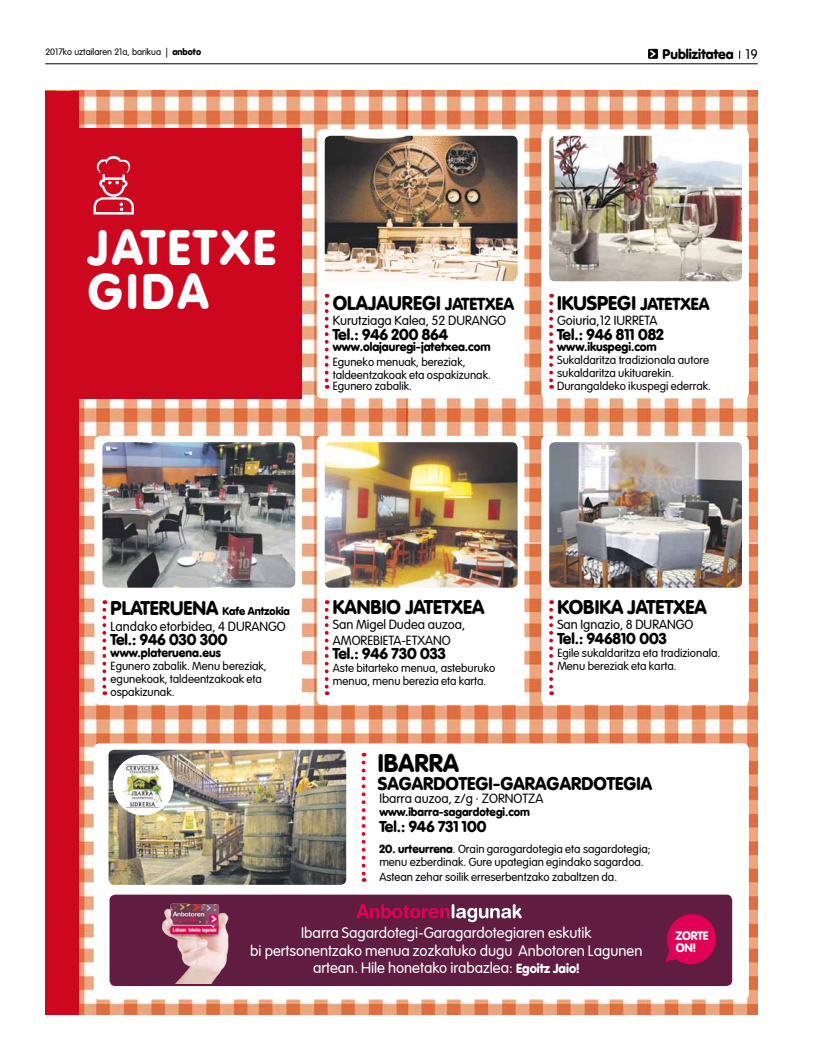
<style>
.page{position:relative;width:823px;height:1055px;background:#fff}
.page>*{position:absolute;margin:0;border:0;box-sizing:border-box;transform-origin:0 0}
.t1{font:900 48.8px/43.5px "VAG Rounded LT";letter-spacing:.07em;color:#fff}
.t2{font:900 25px "VAG Rounded LT";color:#000}
.t3{font:900 19.4px "VAG Rounded LT";color:#000}
.t4{font:900 18px "VAG Rounded LT";color:#000}
.t5{font:900 15.4px "VAG Rounded LT";color:#000}
.t6{font:300 15px/17.5px "VAG Rounded LT";color:#fff;text-align:center}
.t7{font:900 13.7px "VAG Rounded LT";color:#000}
.t8{font:300 13px/15.5px "VAG Rounded LT";color:#000}
.t9{font:900 12px "VAG Rounded LT";color:#000}
.t10{font:900 12px/12px "VAG Rounded LT";letter-spacing:-.01em;color:#fff}
.t11{font:300 11.5px/13px "VAG Rounded LT";color:#000}
.t12{font:900 11.5px "VAG Rounded LT";color:#000}
.t13{font:900 11px "VAG Rounded LT";color:#000}
.t14{font:300 9.1px "VAG Rounded LT";color:#000}
.s1{font-weight:900}
.s2{font-weight:300}
.s3{font-size:17px}
.s4{font-size:19.4px}
.s5{font-weight:900;font-size:13px}
</style>
<div class="page">
<img style="left:79px;top:91px;width:678px;height:923px">
<svg style="left:647px;top:49px;width:10px;height:10px"></svg>
<svg style="left:649px;top:50px;width:6px;height:7px"></svg>
<hr style="left:45px;top:64px;width:712px;height:1px;background:#000">
<div style="left:94px;top:743px;width:654px;height:256px;background:#fff;border-radius:6px"></div>
<div style="left:94px;top:436px;width:208px;height:268px;background:#fff;border-radius:6px"></div>
<img style="left:102px;top:442px;width:193px;height:145px">
<svg style="left:102px;top:600px;width:4px;height:95px"></svg>
<div style="left:316px;top:129px;width:208px;height:269px;background:#fff;border-radius:6px"></div>
<img style="left:324px;top:136px;width:193px;height:145px">
<svg style="left:324px;top:294px;width:4px;height:95px"></svg>
<div style="left:541px;top:129px;width:207px;height:269px;background:#fff;border-radius:6px"></div>
<img style="left:549px;top:136px;width:192px;height:145px">
<svg style="left:549px;top:294px;width:3px;height:95px"></svg>
<div style="left:316px;top:436px;width:208px;height:268px;background:#fff;border-radius:6px"></div>
<img style="left:324px;top:442px;width:193px;height:145px">
<svg style="left:324px;top:600px;width:4px;height:95px"></svg>
<div style="left:541px;top:436px;width:207px;height:268px;background:#fff;border-radius:6px"></div>
<img style="left:549px;top:442px;width:192px;height:145px">
<svg style="left:549px;top:600px;width:3px;height:95px"></svg>
<div style="left:109px;top:894px;width:622px;height:92px;background:#601d41;border-radius:6px"></div>
<svg style="left:361px;top:762px;width:4px;height:119px"></svg>
<svg style="left:665px;top:914px;width:52px;height:51px"></svg>
<img style="left:108px;top:749px;width:238px;height:135px">
<div style="left:113px;top:754px;width:60px;height:61px;background:#fff;border-radius:50%"></div>
<img style="left:122px;top:763px;width:41px;height:45px">
<img style="left:162px;top:903px;width:67px;height:80px">
<svg style="left:356px;top:904px;width:165px;height:18px"></svg>
<div style="left:55px;top:128px;width:247px;height:270px;background:#cd071e"></div>
<svg style="left:93px;top:156px;width:41px;height:59px"></svg>
<div style="left:46px;top:91px;width:33px;height:923px;background:#cd071e"></div>
<p class="t14" style="left:45px;top:47px;width:157px">2017ko uztailaren 21a, barikua | <span class="s1">anboto</span></p>
<p class="t7" style="left:662px;top:46px;width:97px">Publizitatea <span class="s2">19</span></p>
<h1 class="t1" style="left:88px;top:228px;width:189px">JATETXE<br>GIDA</h1>
<h3 class="t3" style="left:332px;top:291px;width:183px">OLAJAUREGI <span class="s3">JATETXEA</span></h3>
<p class="t8" style="left:332px;top:313px;width:175px">Kurutziaga Kalea, 52 DURANGO</p>
<h3 class="t5" style="left:332px;top:325px;width:117px">Tel.: 946 200 864</h3>
<p class="t9" style="left:332px;top:340px;width:159px">www.olajauregi-jatetxea.com</p>
<p class="t11" style="left:332px;top:355px;width:160px">Eguneko menuak, bereziak, taldeentzakoak eta ospakizunak.</p>
<p class="t11" style="left:332px;top:380px;width:81px">Egunero zabalik.</p>
<h3 class="t3" style="left:557px;top:291px;width:154px">IKUSPEGI <span class="s3">JATETXEA</span></h3>
<p class="t8" style="left:557px;top:313px;width:102px">Goiuria,12 IURRETA</p>
<h3 class="t5" style="left:557px;top:325px;width:108px">Tel.: 946 811 082</h3>
<p class="t9" style="left:557px;top:340px;width:101px">www.ikuspegi.com</p>
<p class="t11" style="left:557px;top:354px;width:155px">Sukaldaritza tradizionala autore sukaldaritza ukituarekin.<br>Durangaldeko ikuspegi ederrak.</p>
<p class="t13" style="left:110px;top:604px;width:181px"><span class="s4">PLATERUENA</span> Kafe Antzokia</p>
<p class="t8" style="left:110px;top:619px;width:176px">Landako etorbidea, 4 DURANGO</p>
<h3 class="t5" style="left:110px;top:630px;width:118px">Tel.: 946 030 300</h3>
<p class="t9" style="left:110px;top:645px;width:112px">www.plateruena.eus</p>
<p class="t11" style="left:110px;top:659px;width:157px">Egunero zabalik. Menu bereziak, egunekoak, taldeentzakoak eta ospakizunak.</p>
<h3 class="t3" style="left:333px;top:595px;width:153px">KANBIO JATETXEA</h3>
<p class="t8" style="left:333px;top:617px;width:134px">San Migel Dudea auzoa,<br>AMOREBIETA-ETXANO</p>
<h3 class="t5" style="left:333px;top:644px;width:114px">Tel.: 946 730 033</h3>
<p class="t11" style="left:333px;top:662px;width:164px">Aste bitarteko menua, asteburuko menua, menu berezia eta karta.</p>
<h3 class="t3" style="left:557px;top:595px;width:151px">KOBIKA JATETXEA</h3>
<p class="t8" style="left:557px;top:617px;width:137px">San Ignazio, 8 DURANGO</p>
<h3 class="t5" style="left:557px;top:629px;width:111px">Tel.: 946810 003</h3>
<p class="t11" style="left:557px;top:646px;width:164px">Egile sukaldaritza eta tradizionala.<br>Menu bereziak eta karta.</p>
<h2 class="t2" style="left:377px;top:748px;width:83px">IBARRA</h2>
<h3 class="t4" style="left:377px;top:773px;width:276px">SAGARDOTEGI-GARAGARDOTEGIA</h3>
<p class="t8" style="left:379px;top:791px;width:165px">Ibarra auzoa, z/g · ZORNOTZA</p>
<p class="t12" style="left:379px;top:805px;width:152px">www.ibarra-sagardotegi.com</p>
<h3 class="t5" style="left:379px;top:817px;width:108px">Tel.: 946 731 100</h3>
<p class="t11" style="left:379px;top:843px;width:273px"><span class="s1">20. urteurrena</span>. Orain garagardotegia eta sagardotegia; menu ezberdinak. Gure upategian egindako sagardoa.</p>
<p class="t11" style="left:379px;top:870px;width:239px">Astean zehar soilik erreserbentzako zabaltzen da.</p>
<h3 class="t6" style="left:250px;top:924px;width:393px">Ibarra Sagardotegi-Garagardotegiaren eskutik<br>bi pertsonentzako menua zozkatuko dugu Anbotoren Lagunen artean. Hile honetako irabazlea: <span class="s5">Egoitz Jaio!</span></h3>
<p class="t10" style="left:675px;top:929px;width:34px">ZORTE<br>ON!</p>
</div>
